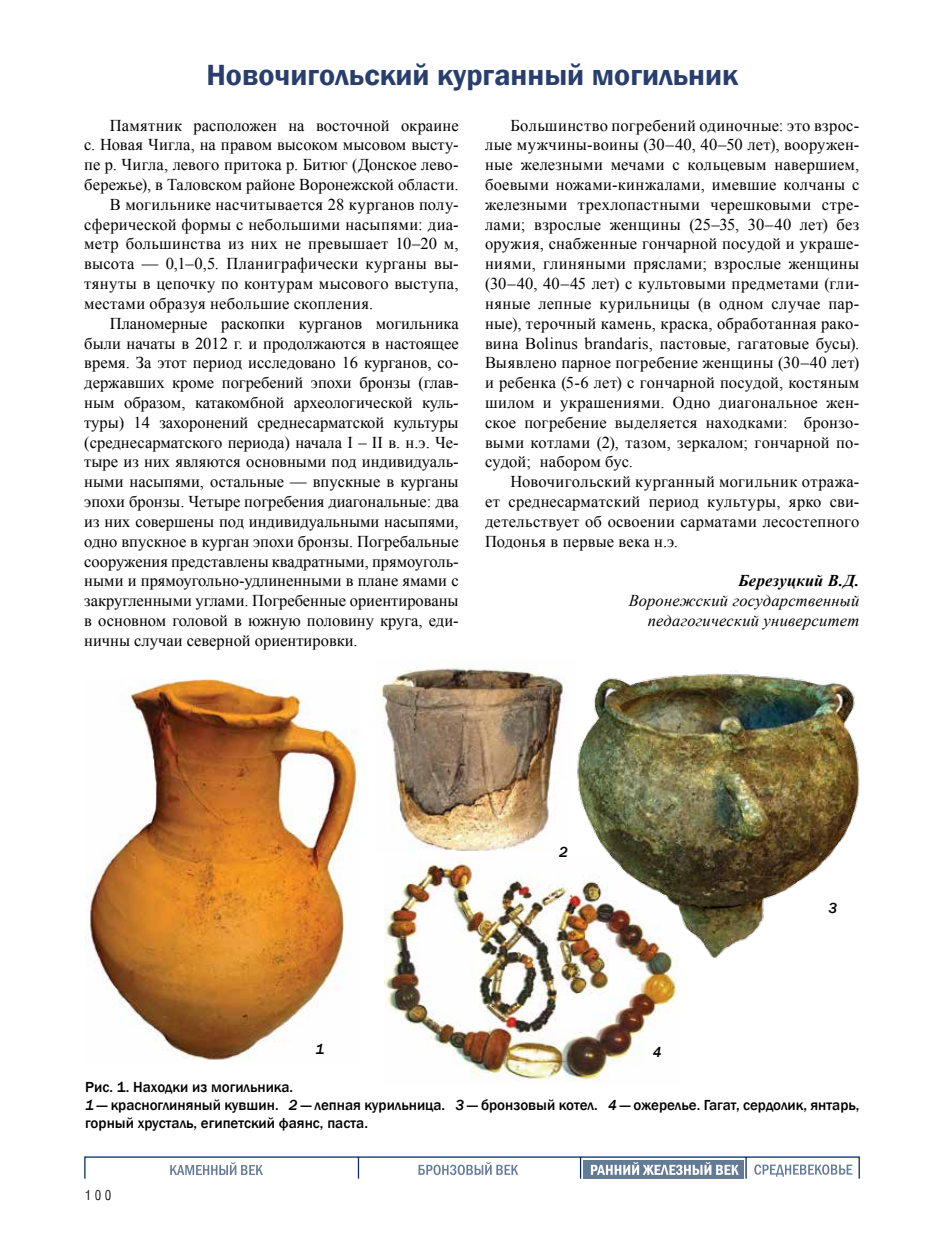
<style>
.page{position:relative;width:936px;height:1234px;background:#fff}
.page>*{position:absolute;margin:0;border:0;box-sizing:border-box;transform-origin:0 0}
.t1{font:600 30px "Franklin Gothic";color:#283e6d}
.t2{font:16.5px/19.8px "Times New Roman";color:#000;text-align:justify}
.t3{font:16.5px "Times New Roman";letter-spacing:.02em;color:#000}
.t4{font:italic 16.5px/19.8px "Times New Roman";letter-spacing:.015em;color:#000;text-align:right}
.t5{font:italic 700 16.5px "Times New Roman";letter-spacing:.01em;color:#000}
.t6{font:500 15px/18px "Franklin Gothic";color:#000}
.t7{font:italic 500 15px "Franklin Gothic";color:#000}
.t8{font:300 13.5px "Helios Cond";color:#000}
.s1{font-style:italic}
</style>
<div class="page">
<img style="left:380px;top:660px;width:185px;height:192px">
<img style="left:384px;top:857px;width:294px;height:225px">
<img style="left:85px;top:679px;width:273px;height:381px">
<img style="left:572px;top:670px;width:288px;height:301px">
<svg style="left:84px;top:1156px;width:775px;height:22px"></svg>
<h1 class="t1" style="left:206px;top:56px;width:533px">Новочигольский курганный могильник</h1>
<p class="t2" style="left:110px;top:115px;width:350px">Памятник расположен на восточной окраине</p>
<p class="t2" style="left:84px;top:134px;width:376px">с. Новая Чигла, на правом высоком мысовом высту-</p>
<p class="t2" style="left:84px;top:154px;width:376px">пе р. Чигла, левого притока р. Битюг (Донское лево-</p>
<p class="t2" style="left:84px;top:174px;width:376px">бережье), в Таловском районе Воронежской области.</p>
<p class="t3" style="left:110px;top:193px;width:350px">В могильнике насчитывается 28 курганов полу-</p>
<p class="t2" style="left:84px;top:214px;width:376px">сферической формы с небольшими насыпями: диа-</p>
<p class="t3" style="left:84px;top:232px;width:376px">метр большинства из них не превышает 10–20 м,</p>
<p class="t3" style="left:84px;top:252px;width:376px">высота — 0,1–0,5. Планиграфически курганы вы-</p>
<p class="t2" style="left:84px;top:273px;width:376px">тянуты в цепочку по контурам мысового выступа,</p>
<p class="t2" style="left:84px;top:293px;width:290px">местами образуя небольшие скопления.</p>
<p class="t2" style="left:110px;top:313px;width:350px">Планомерные раскопки курганов могильника</p>
<p class="t2" style="left:84px;top:332px;width:376px">были начаты в 2012 г. и продолжаются в настоящее</p>
<p class="t2" style="left:84px;top:352px;width:376px">время. За этот период исследовано 16 курганов, со-</p>
<p class="t2" style="left:84px;top:372px;width:376px">державших кроме погребений эпохи бронзы (глав-</p>
<p class="t2" style="left:84px;top:392px;width:376px">ным образом, катакомбной археологической куль-</p>
<p class="t2" style="left:84px;top:412px;width:376px">туры) 14 захоронений среднесарматской культуры</p>
<p class="t2" style="left:84px;top:431px;width:376px">(среднесарматского периода) начала I – II в. н.э. Че-</p>
<p class="t2" style="left:84px;top:451px;width:376px">тыре из них являются основными под индивидуаль-</p>
<p class="t2" style="left:84px;top:471px;width:376px">ными насыпями, остальные — впускные в курганы</p>
<p class="t2" style="left:84px;top:491px;width:376px">эпохи бронзы. Четыре погребения диагональные: два</p>
<p class="t2" style="left:84px;top:511px;width:376px">из них совершены под индивидуальными насыпями,</p>
<p class="t2" style="left:84px;top:530px;width:376px">одно впускное в курган эпохи бронзы. Погребальные</p>
<p class="t2" style="left:84px;top:550px;width:376px">сооружения представлены квадратными, прямоуголь-</p>
<p class="t2" style="left:84px;top:570px;width:376px">ными и прямоугольно-удлиненными в плане ямами с</p>
<p class="t2" style="left:84px;top:590px;width:376px">закругленными углами. Погребенные ориентированы</p>
<p class="t2" style="left:84px;top:610px;width:376px">в основном головой в южную половину круга, еди-</p>
<p class="t2" style="left:84px;top:629px;width:275px">ничны случаи северной ориентировки.</p>
<p class="t2" style="left:485px;top:115px;width:376px;text-indent:26px">Большинство погребений одиночные: это взрос&shy;лые мужчины-воины (30–40, 40–50 лет), вооружен&shy;ные железными мечами с кольцевым навершием, боевыми ножами-кинжалами, имевшие колчаны с железными трехлопастными черешковыми стре&shy;лами; взрослые женщины (25–35, 30–40 лет) без оружия, снабженные гончарной посудой и украше&shy;ниями, глиняными пряслами; взрослые женщины (30–40, 40–45 лет) с культовыми предметами (гли&shy;няные лепные курильницы (в одном случае пар&shy;ные), терочный камень, краска, обработанная рако&shy;вина Bolinus brandaris, пастовые, гагатовые бусы).<br>Выявлено парное погребение женщины (30–40 лет) и ребенка (5-6 лет) с гончарной посудой, костяным шилом и украшениями. Одно диагональное жен&shy;ское погребение выделяется находками: бронзо&shy;выми котлами (2), тазом, зеркалом; гончарной по&shy;судой; набором бус.</p>
<p class="t2" style="left:485px;top:471px;width:376px;text-indent:26px">Новочигольский курганный могильник отража&shy;ет среднесарматский период культуры, ярко сви&shy;детельствует об освоении сарматами лесостепного Подонья в первые века н.э.</p>
<p class="t5" style="left:738px;top:569px;width:122px">Березуцкий В.Д.</p>
<p class="t4" style="left:628px;top:590px;width:232px">Воронежский государственный педагогический университет</p>
<p class="t7" style="left:315px;top:1039px;width:10px">1</p>
<p class="t7" style="left:559px;top:842px;width:10px">2</p>
<p class="t7" style="left:652px;top:1041px;width:10px">4</p>
<p class="t7" style="left:828px;top:898px;width:10px">3</p>
<p class="t6" style="left:85px;top:1077px;width:775px">Рис. 1. Находки из могильника.<br><span class="s1">1</span> — красноглиняный кувшин. <span class="s1">2</span> — лепная курильница. <span class="s1">3</span> — бронзовый котел. <span class="s1">4</span> — ожерелье. Гагат, сердолик, янтарь, горный хрусталь, египетский фаянс, паста.</p>
<p class="t8" style="left:85px;top:1188px;width:27px">100</p>
</div>
